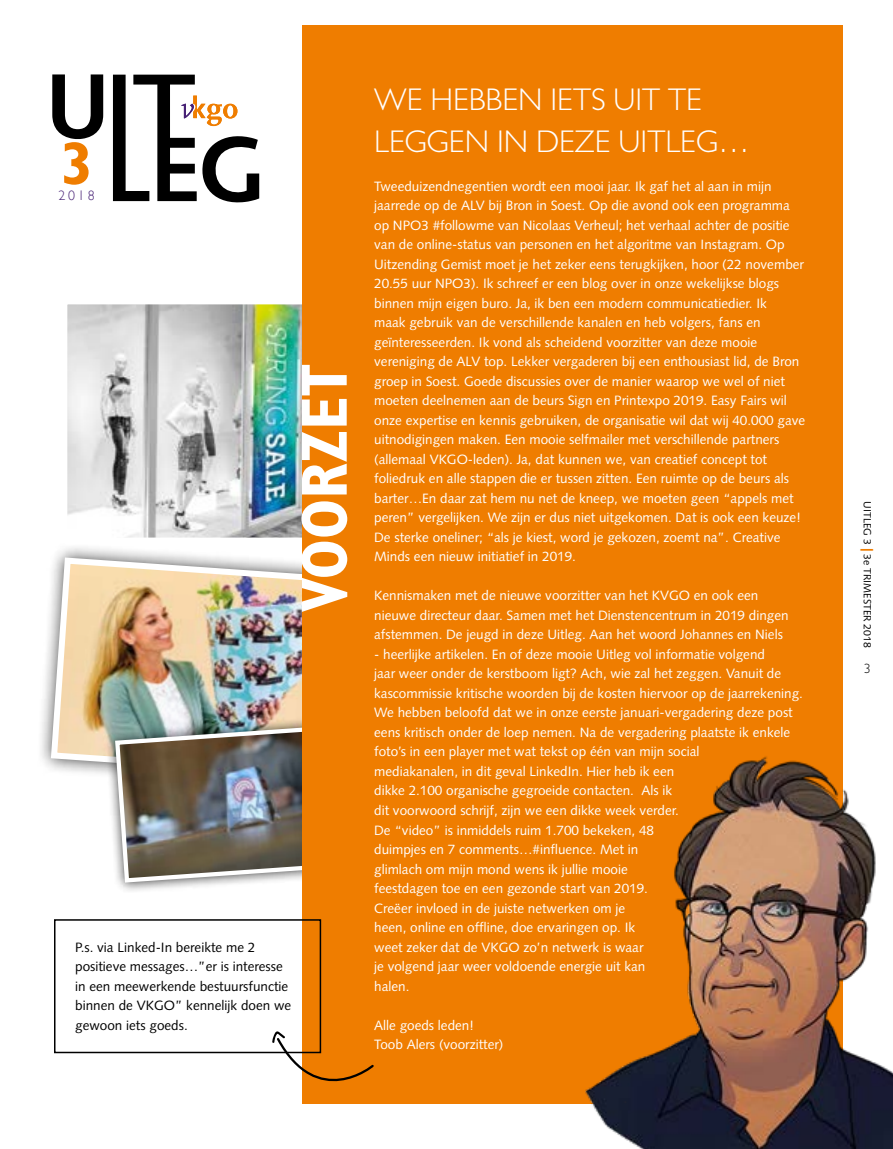
<style>
.page{position:relative;width:893px;height:1149px;background:#fff}
.page>*{position:absolute;margin:0;border:0;box-sizing:border-box;transform-origin:0 0}
.t1{font:700 condensed 65.4px "Gill Sans MT Pro";color:#fff}
.t2{font:700 condensed 60.75px "Gill Sans MT Pro";color:#ef7d00}
.t3{font:300 31.5px/42px "Gill Sans MT Pro";color:#fff}
.t4{font:300 13.8px "Gill Sans";color:#472175}
.t5{font:13.5px/19.5px "Syntax LT";color:#fff}
.t6{font:13.5px/19.5px "Syntax LT";color:#000}
.t7{font:300 13.5px "Gill Sans MT Pro";color:#000}
.t8{font:10.5px "Syntax LT";color:#000}
.s1{font-weight:700;font-size:16.5px;color:#ef7d00}
</style>
<div class="page">
<img style="left:68px;top:305px;width:234px;height:231px">
<div style="left:61px;top:298px;width:277px;height:245px;border:6px solid #fff"></div>
<div style="left:36px;top:542px;width:322px;height:251px;background:#000;opacity:.75"></div>
<img style="left:48px;top:554px;width:254px;height:226px">
<div style="left:104px;top:716px;width:228px;height:176px;background:#000;opacity:.75"></div>
<img style="left:113px;top:724px;width:189px;height:160px">
<svg style="left:52px;top:74px;width:51px;height:65px"></svg>
<div style="left:302px;top:26px;width:540px;height:1077px;background:#ef7d00"></div>
<img style="left:539px;top:726px;width:354px;height:422px">
<div style="left:54px;top:918px;width:267px;height:134px;border:2px solid #000"></div>
<svg style="left:113px;top:75px;width:146px;height:128px"></svg>
<svg style="left:272px;top:1030px;width:103px;height:74px"></svg>
<h2 class="t2" style="left:61px;top:127px;width:33px">3</h2>
<p class="t4" style="left:59px;top:184px;width:38px">2018</p>
<h1 class="t1" style="left:286px;top:612px;width:250px;rotate:-90deg">VOORZET</h1>
<p class="t6" style="left:75px;top:936px;width:218px">P.s. via Linked-In bereikte me 2 positieve messages…”er is interesse in een meewerkende bestuursfunctie binnen de VKGO” kennelijk doen we gewoon iets goeds.</p>
<h3 class="t3" style="left:374px;top:78px;width:377px">WE HEBBEN IETS UIT TE<br>LEGGEN IN DEZE UITLEG…</h3>
<p class="t5" style="left:374px;top:176px;width:433px">Tweeduizendnegentien wordt een mooi jaar. Ik gaf het al aan in mijn jaarrede op de ALV bij Bron in Soest. Op die avond ook een programma op NPO3 #followme van Nicolaas Verheul; het verhaal achter de positie van de online-status van personen en het algoritme van Instagram. Op Uitzending Gemist moet je het zeker eens terugkijken, hoor (22 november 20.55 uur NPO3). Ik schreef er een blog over in onze wekelijkse blogs binnen mijn eigen buro. Ja, ik ben een modern communicatiedier. Ik<br>maak gebruik van de verschillende kanalen en heb volgers, fans en geïnteresseerden. Ik vond als scheidend voorzitter van deze mooie vereniging de ALV top. Lekker vergaderen bij een enthousiast lid, de Bron groep in Soest. Goede discussies over de manier waarop we wel of niet moeten deelnemen aan de beurs Sign en Printexpo 2019. Easy Fairs wil onze expertise en kennis gebruiken, de organisatie wil dat wij 40.000 gave uitnodigingen maken. Een mooie selfmailer met verschillende partners (allemaal VKGO-leden). Ja, dat kunnen we, van creatief concept tot foliedruk en alle stappen die er tussen zitten. Een ruimte op de beurs als barter…En daar zat hem nu net de kneep, we moeten geen “appels met peren” vergelijken. We zijn er dus niet uitgekomen. Dat is ook een keuze!<br>De sterke oneliner; “als je kiest, word je gekozen, zoemt na”. Creative Minds een nieuw initiatief in 2019.</p>
<p class="t5" style="left:374px;top:586px;width:416px">Kennismaken met de nieuwe voorzitter van het KVGO en ook een nieuwe directeur daar. Samen met het Dienstencentrum in 2019 dingen afstemmen. De jeugd in deze Uitleg. Aan het woord Johannes en Niels</p>
<p class="t5" style="left:374px;top:644px;width:430px">- heerlijke artikelen. En of deze mooie Uitleg vol informatie volgend<br>jaar weer onder de kerstboom ligt? Ach, wie zal het zeggen. Vanuit de kascommissie kritische woorden bij de kosten hiervoor op de jaarrekening.<br>We hebben beloofd dat we in onze eerste januari-vergadering deze post eens kritisch onder de loep nemen. Na de vergadering plaatste ik enkele foto’s in een player met wat tekst op één van mijn social<br>mediakanalen, in dit geval LinkedIn. Hier heb ik een<br>dikke 2.100 organische gegroeide contacten. Als ik<br>dit voorwoord schrijf, zijn we een dikke week verder.<br>De “video” is inmiddels ruim 1.700 bekeken, 48<br>duimpjes en 7 comments…#influence. Met in<br>glimlach om mijn mond wens ik jullie mooie<br>feestdagen toe en een gezonde start van 2019.<br>Creëer invloed in de juiste netwerken om je<br>heen, online en offline, doe ervaringen op. Ik<br>weet zeker dat de VKGO zo’n netwerk is waar<br>je volgend jaar weer voldoende energie uit kan<br>halen.</p>
<p class="t5" style="left:374px;top:1014px;width:131px">Alle goeds leden!<br>Toob Alers (voorzitter)</p>
<p class="t8" style="left:874px;top:501px;width:148px;rotate:90deg">UITLEG 3 <span class="s1">|</span> 3e TRIMESTER 2018</p>
<p class="t7" style="left:864px;top:660px;width:8px">3</p>
</div>
